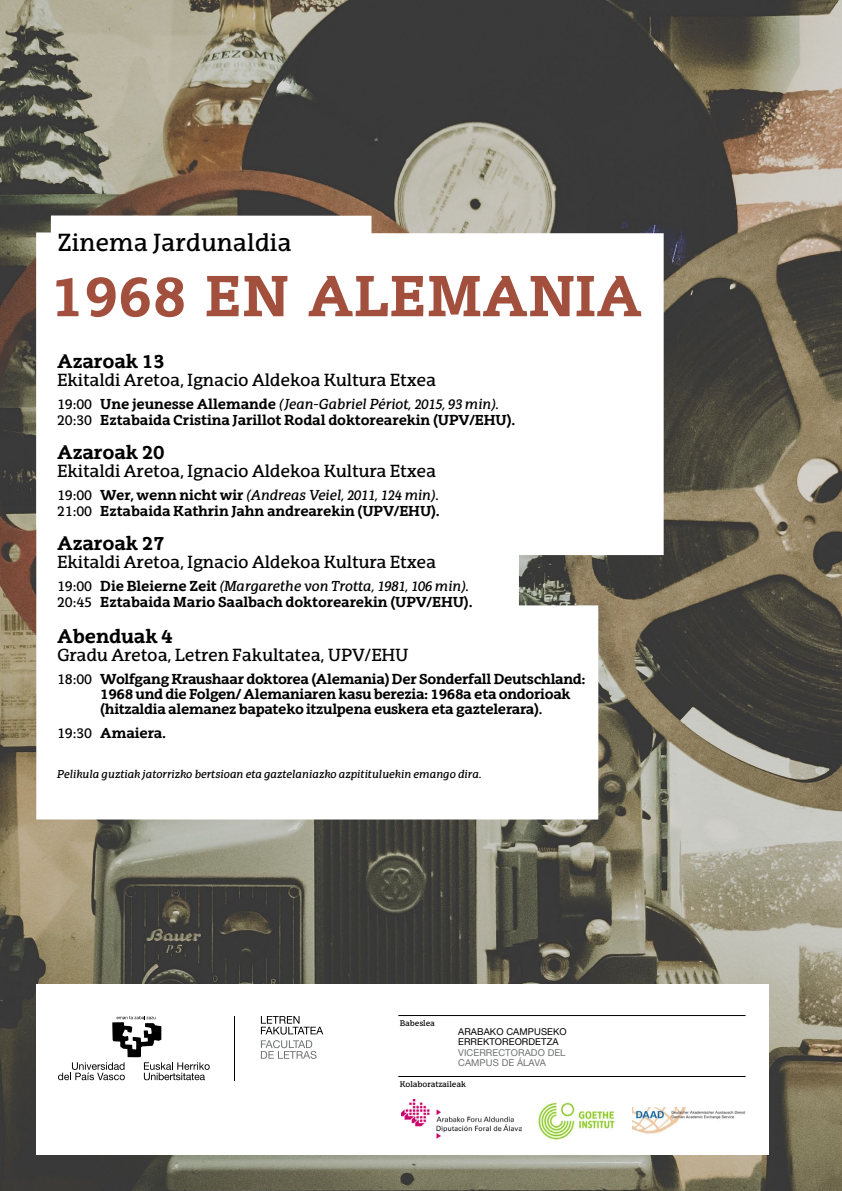
<style>
.page{position:relative;width:842px;height:1191px;background:#fff}
.page>*{position:absolute;margin:0;border:0;box-sizing:border-box;transform-origin:0 0}
.t1{font:700 56px "EHU Serif";color:#a2503d}
.t2{font:24px "EHU Serif";color:#000}
.t3{font:700 19px "EHU Serif";letter-spacing:-.01em;color:#000}
.t4{font:17px "EHU Serif";letter-spacing:-.01em;color:#000}
.t5{font:700 14px/16px "EHU Serif";letter-spacing:-.025em;color:#000}
.t6{font:italic 11px "EHU Serif";letter-spacing:-.01em;color:#000}
.t7{font:9.5px/9.5px "Helvetica Neue";letter-spacing:.01em;color:#000}
.t8{font:9.5px/9.5px "Helvetica Neue";letter-spacing:.01em;color:#707172}
.t9{font:8px "EHU Serif";letter-spacing:-.01em;color:#000}
.s1{font-weight:400}
.s2{font-weight:400;font-style:italic}
.s3{font-family:"EHU Sans";font-weight:400;font-style:italic}
.s4{font-size:13px}
</style>
<div class="page">
<img style="left:0;top:0;width:842px;height:1191px">
<div style="left:36px;top:984px;width:732px;height:170px;background:#fff"></div>
<svg style="left:36px;top:215px;width:628px;height:604px"></svg>
<svg style="left:261px;top:1016px;width:62px;height:18px"></svg>
<svg style="left:261px;top:1040px;width:56px;height:19px"></svg>
<svg style="left:58px;top:1016px;width:152px;height:64px"></svg>
<hr style="left:234px;top:1016px;width:1px;height:64px;background:#000">
<hr style="left:398px;top:1015px;width:348px;height:1px;background:#000">
<hr style="left:398px;top:1076px;width:348px;height:1px;background:#000">
<img style="left:538px;top:1102px;width:77px;height:38px">
<img style="left:402px;top:1099px;width:119px;height:39px">
<img style="left:632px;top:1107px;width:114px;height:27px">
<h2 class="t2" style="left:57px;top:228px;width:236px">Zinema Jardunaldia</h2>
<h1 class="t1" style="left:50px;top:261px;width:594px">1968 en alemania</h1>
<h3 class="t3" style="left:57px;top:349px;width:109px">Azaroak 13</h3>
<p class="t4" style="left:57px;top:369px;width:381px">Ekitaldi Aretoa, Ignacio Aldekoa Kultura Etxea</p>
<p class="t5" style="left:57px;top:395px;width:460px"><span class="s1">19:00</span> Une jeunesse Allemande <span class="s2">(Jean-Gabriel Périot, 2015, 93 min)</span><span class="s3">.<br></span><span class="s1">20:30</span> Eztabaida Cristina Jarillot Rodal doktorearekin (UPV/EHU).</p>
<h3 class="t3" style="left:57px;top:440px;width:109px">Azaroak 20</h3>
<p class="t4" style="left:57px;top:460px;width:381px">Ekitaldi Aretoa, Ignacio Aldekoa Kultura Etxea</p>
<p class="t5" style="left:57px;top:486px;width:384px"><span class="s1">19:00</span> Wer, wenn nicht wir <span class="s2">(Andreas Veiel, 2011, 124 min).<br></span><span class="s1">21:00</span> Eztabaida Kathrin Jahn andrearekin (UPV/EHU).</p>
<h3 class="t3" style="left:57px;top:531px;width:109px">Azaroak 27</h3>
<p class="t4" style="left:57px;top:551px;width:381px">Ekitaldi Aretoa, Ignacio Aldekoa Kultura Etxea</p>
<p class="t5" style="left:57px;top:577px;width:417px"><span class="s1">19:00</span> Die Bleierne Zeit <span class="s2">(Margarethe von Trotta, 1981, 106 min).<br></span><span class="s1">20:45</span> Eztabaida Mario Saalbach doktorearekin (UPV/EHU).</p>
<h3 class="t3" style="left:57px;top:624px;width:117px">Abenduak 4</h3>
<p class="t4" style="left:57px;top:644px;width:353px">Gradu Aretoa, Letren Fakultatea, UPV/EHU</p>
<p class="t5" style="left:100px;top:671px;width:487px;line-height:15px;text-indent:-43px"><span class="s1">18:00</span> Wolfgang Kraushaar doktorea (Alemania) Der Sonderfall Deutschland:<br>1968 und die Folgen/ Alemaniaren kasu berezia: 1968a eta ondorioak (hitzaldia alemanez bapateko itzulpena euskera eta gaztelerara)<span class="s4">.</span></p>
<p class="t5" style="left:57px;top:724px;width:111px"><span class="s1">19:30</span> Amaiera.</p>
<p class="t6" style="left:57px;top:767px;width:426px">Pelikula guztiak jatorrizko bertsioan eta gaztelaniazko azpitituluekin emango dira.</p>
<p class="t9" style="left:400px;top:1018px;width:37px">Babeslea</p>
<p class="t7" style="left:458px;top:1027px;width:110px">ARABAKO CAMPUSEKO<br>ERREKTOREORDETZA</p>
<p class="t8" style="left:458px;top:1048px;width:109px">VICERRECTORADO DEL<br>CAMPUS DE ÁLAVA</p>
<p class="t9" style="left:400px;top:1079px;width:68px">Kolaboratzaileak</p>
</div>
